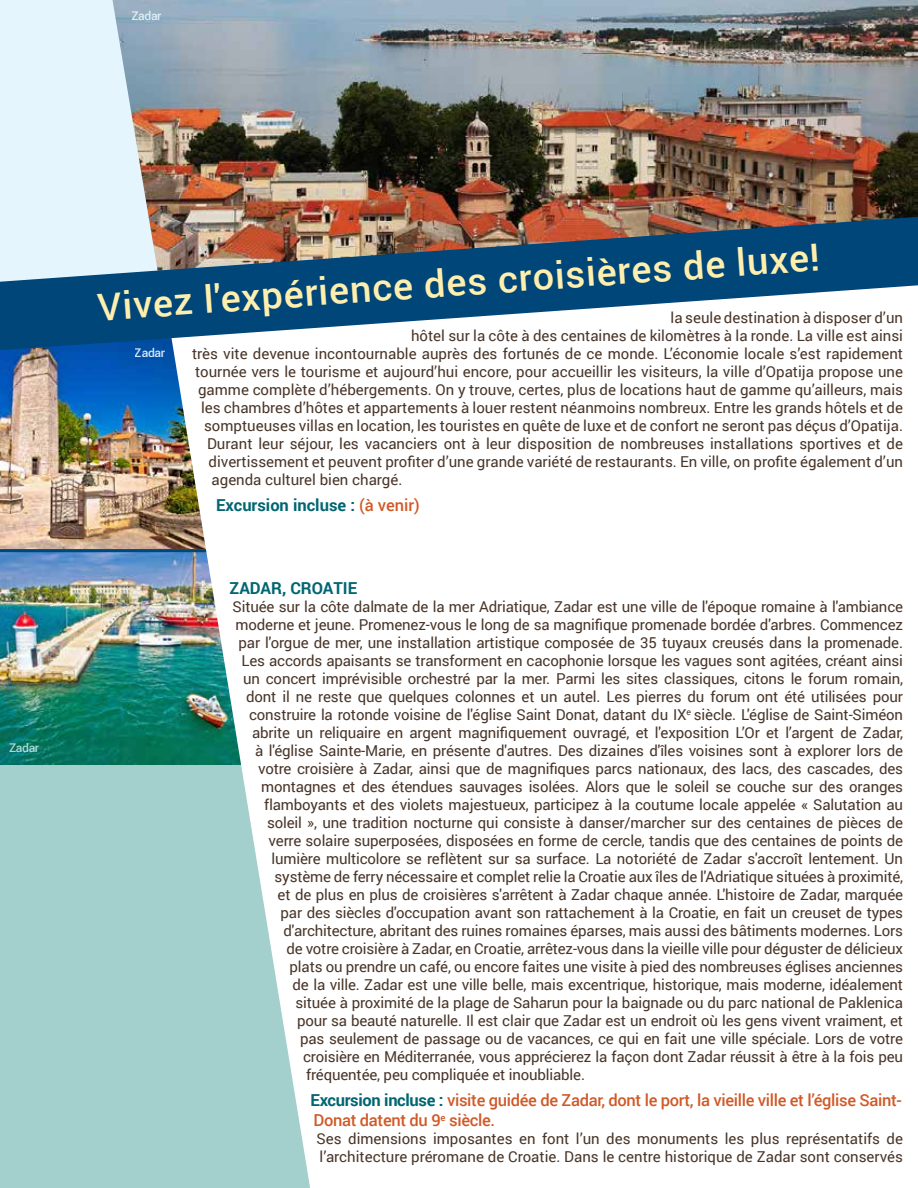
<style>
.page{position:relative;width:918px;height:1188px;background:#fff}
.page>*{position:absolute;margin:0;border:0;box-sizing:border-box;transform-origin:0 0}
.t1{font:500 37.5px "Roboto";color:#ffefae}
.t2{font:500 16.5px/19.8px "Roboto";letter-spacing:-.02em;color:#d15927}
.t3{font:700 16.5px "Roboto";color:#006671}
.t4{font:15px/18px "Roboto";letter-spacing:-.01em;color:#493528}
.t5{font:500 12px "Roboto";letter-spacing:-.03em;color:#e4f5fd}
.s1{font-weight:500;color:#d15927}
.s2{font-weight:700;color:#006671}
</style>
<div class="page">
<img style="left:159px;top:0;width:759px;height:217px">
<img style="left:0;top:350px;width:162px;height:199px">
<img style="left:0;top:552px;width:162px;height:213px">
<div style="left:0;top:765px;width:310px;height:423px;background:#a3cfcc"></div>
<svg style="left:0;top:0;width:159px;height:217px;fill:#e4f5fd"></svg>
<hr style="left:0;top:549px;width:210px;height:3px;background:#004678">
<svg style="left:162px;top:350px;width:148px;height:836px"></svg>
<img style="left:0;top:217px;width:918px;height:133px">
<p class="t5" style="left:131px;top:7px;width:32px">Zadar</p>
<p class="t5" style="left:9px;top:740px;width:32px">Zadar</p>
<h1 class="t1" style="left:96px;top:281px;width:726px;rotate:-4deg">Vivez l'expérience des croisières de luxe!</h1>
<p class="t4" style="left:671px;top:308px;width:234px">la seule destination à disposer d’un</p>
<p class="t4" style="left:411px;top:326px;width:494px">hôtel sur la côte à des centaines de kilomètres à la ronde. La ville est ainsi</p>
<p class="t4" style="left:192px;top:344px;width:713px">très vite devenue incontournable auprès des fortunés de ce monde. L’économie locale s’est rapidement</p>
<p class="t4" style="left:195px;top:362px;width:709px">tournée vers le tourisme et aujourd’hui encore, pour accueillir les visiteurs, la ville d’Opatija propose une</p>
<p class="t4" style="left:198px;top:380px;width:707px">gamme complète d’hébergements. On y trouve, certes, plus de locations haut de gamme qu’ailleurs, mais</p>
<p class="t4" style="left:201px;top:398px;width:704px">les chambres d’hôtes et appartements à louer restent néanmoins nombreux. Entre les grands hôtels et de</p>
<p class="t4" style="left:204px;top:416px;width:701px">somptueuses villas en location, les touristes en quête de luxe et de confort ne seront pas déçus d’Opatija.</p>
<p class="t4" style="left:207px;top:434px;width:698px">Durant leur séjour, les vacanciers ont à leur disposition de nombreuses installations sportives et de</p>
<p class="t4" style="left:209px;top:452px;width:696px">divertissement et peuvent profiter d’une grande variété de restaurants. En ville, on profite également d’un</p>
<p class="t4" style="left:212px;top:470px;width:192px">agenda culturel bien chargé.</p>
<p class="t3" style="left:216px;top:494px;width:205px">Excursion incluse : <span class="s1">(à venir)</span></p>
<p class="t5" style="left:135px;top:344px;width:32px">Zadar</p>
<p class="t3" style="left:230px;top:576px;width:129px">ZADAR, CROATIE</p>
<p class="t4" style="left:233px;top:597px;width:672px">Située sur la côte dalmate de la mer Adriatique, Zadar est une ville de l'époque romaine à l'ambiance</p>
<p class="t4" style="left:236px;top:615px;width:669px">moderne et jeune. Promenez-vous le long de sa magnifique promenade bordée d'arbres. Commencez</p>
<p class="t4" style="left:239px;top:633px;width:666px">par l'orgue de mer, une installation artistique composée de 35 tuyaux creusés dans la promenade.</p>
<p class="t4" style="left:242px;top:651px;width:663px">Les accords apaisants se transforment en cacophonie lorsque les vagues sont agitées, créant ainsi</p>
<p class="t4" style="left:243px;top:669px;width:662px">un concert imprévisible orchestré par la mer. Parmi les sites classiques, citons le forum romain,</p>
<p class="t4" style="left:246px;top:687px;width:658px">dont il ne reste que quelques colonnes et un autel. Les pierres du forum ont été utilisées pour</p>
<p class="t4" style="left:249px;top:705px;width:656px">construire la rotonde voisine de l'église Saint Donat, datant du IX<sup>e</sup> siècle. L'église de Saint-Siméon</p>
<p class="t4" style="left:252px;top:723px;width:652px">abrite un reliquaire en argent magnifiquement ouvragé, et l'exposition L’Or et l’argent de Zadar,</p>
<p class="t4" style="left:255px;top:741px;width:650px">à l'église Sainte-Marie, en présente d'autres. Des dizaines d'îles voisines sont à explorer lors de</p>
<p class="t4" style="left:258px;top:759px;width:646px">votre croisière à Zadar, ainsi que de magnifiques parcs nationaux, des lacs, des cascades, des</p>
<p class="t4" style="left:261px;top:777px;width:644px">montagnes et des étendues sauvages isolées. Alors que le soleil se couche sur des oranges</p>
<p class="t4" style="left:264px;top:795px;width:641px">flamboyants et des violets majestueux, participez à la coutume locale appelée « Salutation au</p>
<p class="t4" style="left:267px;top:813px;width:637px">soleil », une tradition nocturne qui consiste à danser/marcher sur des centaines de pièces de</p>
<p class="t4" style="left:269px;top:831px;width:636px">verre solaire superposées, disposées en forme de cercle, tandis que des centaines de points de</p>
<p class="t4" style="left:272px;top:849px;width:633px">lumière multicolore se reflètent sur sa surface. La notoriété de Zadar s'accroît lentement. Un</p>
<p class="t4" style="left:275px;top:867px;width:630px">système de ferry nécessaire et complet relie la Croatie aux îles de l'Adriatique situées à proximité,</p>
<p class="t4" style="left:278px;top:885px;width:627px">et de plus en plus de croisières s'arrêtent à Zadar chaque année. L'histoire de Zadar, marquée</p>
<p class="t4" style="left:281px;top:903px;width:624px">par des siècles d'occupation avant son rattachement à la Croatie, en fait un creuset de types</p>
<p class="t4" style="left:284px;top:921px;width:621px">d'architecture, abritant des ruines romaines éparses, mais aussi des bâtiments modernes. Lors</p>
<p class="t4" style="left:287px;top:939px;width:618px">de votre croisière à Zadar, en Croatie, arrêtez-vous dans la vieille ville pour déguster de délicieux</p>
<p class="t4" style="left:290px;top:957px;width:615px">plats ou prendre un café, ou encore faites une visite à pied des nombreuses églises anciennes</p>
<p class="t4" style="left:293px;top:975px;width:612px">de la ville. Zadar est une ville belle, mais excentrique, historique, mais moderne, idéalement</p>
<p class="t4" style="left:296px;top:993px;width:609px">située à proximité de la plage de Saharun pour la baignade ou du parc national de Paklenica</p>
<p class="t4" style="left:297px;top:1011px;width:608px">pour sa beauté naturelle. Il est clair que Zadar est un endroit où les gens vivent vraiment, et</p>
<p class="t4" style="left:300px;top:1029px;width:605px">pas seulement de passage ou de vacances, ce qui en fait une ville spéciale. Lors de votre</p>
<p class="t4" style="left:303px;top:1047px;width:602px">croisière en Méditerranée, vous apprécierez la façon dont Zadar réussit à être à la fois peu</p>
<p class="t4" style="left:306px;top:1065px;width:281px">fréquentée, peu compliquée et inoubliable.</p>
<p class="t2" style="left:311px;top:1090px;width:593px"><span class="s2">Excursion incluse :</span> visite guidée de Zadar, dont le port, la vieille ville et l’église Saint-<br>Donat datent du 9<sup>e</sup> siècle.</p>
<p class="t4" style="left:317px;top:1129px;width:588px">Ses dimensions imposantes en font l’un des monuments les plus représentatifs de l’architecture préromane de Croatie. Dans le centre historique de Zadar sont conservés</p>
</div>
